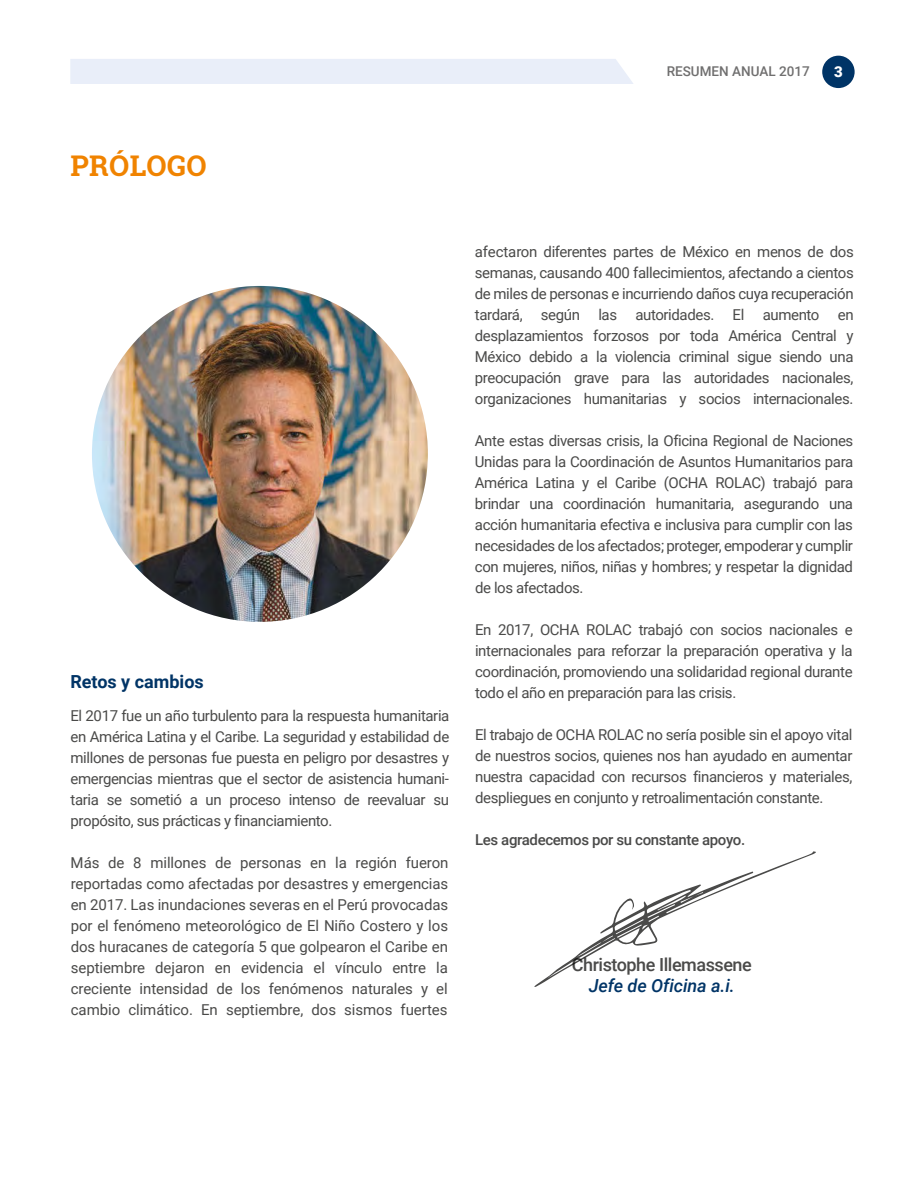
<style>
.page{position:relative;width:918px;height:1188px;background:#fff}
.page>*{position:absolute;margin:0;border:0;box-sizing:border-box;transform-origin:0 0}
.t1{font:700 28.5px "Roboto Slab";letter-spacing:.015em;color:#f08300}
.t2{font:500 18px "Roboto";letter-spacing:-.025em;color:#4a4a49}
.t3{font:italic 500 18px "Roboto";letter-spacing:-.005em;color:#003466}
.t4{font:700 18px "Roboto";color:#003466}
.t5{font:15px/21px "Roboto";letter-spacing:-.025em;color:#4a4a49;text-align:justify}
.t6{font:500 15px "Roboto";letter-spacing:-.025em;color:#4a4a49}
.t7{font:900 15px "Roboto";color:#fff}
.t8{font:500 13.5px "Roboto";color:#706f6f}
</style>
<div class="page">
<div style="left:70px;top:59px;width:563px;height:25px;background:#e9eef9"></div>
<div style="left:822px;top:56px;width:33px;height:32px;background:#003466;border-radius:50%"></div>
<img style="left:92px;top:286px;width:336px;height:336px;border-radius:168px">
<svg style="left:534px;top:851px;width:282px;height:136px"></svg>
<p class="t8" style="left:667px;top:62px;width:144px">RESUMEN ANUAL 2017</p>
<p class="t7" style="left:834px;top:61px;width:10px">3</p>
<h1 class="t1" style="left:70px;top:146px;width:138px">PRÓLOGO</h1>
<p class="t4" style="left:70px;top:669px;width:135px">Retos y cambios</p>
<p class="t5" style="left:70px;top:704px;width:380px">El 2017 fue un año turbulento para la respuesta humanitaria en América Latina y el Caribe. La seguridad y estabilidad de millones de personas fue puesta en peligro por desastres y emergencias mientras que el sector de asistencia humani&shy;taria se sometió a un proceso intenso de reevaluar su propósito, sus prácticas y financiamiento.</p>
<p class="t5" style="left:71px;top:851px;width:379px">Más de 8 millones de personas en la región fueron reportadas como afectadas por desastres y emergencias en 2017. Las inundaciones severas en el Perú provocadas por el fenómeno meteorológico de El Niño Costero y los dos huracanes de categoría 5 que golpearon el Caribe en septiembre dejaron en evidencia el vínculo entre la creciente intensidad de los fenómenos naturales y el cambio climático. En septiembre, dos sismos fuertes</p>
<p class="t5" style="left:475px;top:240px;width:381px">afectaron diferentes partes de México en menos de dos semanas, causando 400 fallecimientos, afectando a cientos de miles de personas e incurriendo daños cuya recuperación tardará, según las autoridades. El aumento en desplazamientos forzosos por toda América Central y México debido a la violencia criminal sigue siendo una preocupación grave para las autoridades nacionales, organizaciones humanitarias y socios internacionales.</p>
<p class="t5" style="left:475px;top:429px;width:380px">Ante estas diversas crisis, la Oficina Regional de Naciones Unidas para la Coordinación de Asuntos Humanitarios para América Latina y el Caribe (OCHA ROLAC) trabajó para brindar una coordinación humanitaria, asegurando una acción humanitaria efectiva e inclusiva para cumplir con las necesidades de los afectados; proteger, empoderar y cumplir con mujeres, niños, niñas y hombres; y respetar la dignidad de los afectados.</p>
<p class="t5" style="left:475px;top:618px;width:379px">En 2017, OCHA ROLAC trabajó con socios nacionales e internacionales para reforzar la preparación operativa y la coordinación, promoviendo una solidaridad regional durante todo el año en preparación para las crisis.</p>
<p class="t5" style="left:475px;top:723px;width:379px">El trabajo de OCHA ROLAC no sería posible sin el apoyo vital de nuestros socios, quienes nos han ayudado en aumentar nuestra capacidad con recursos financieros y materiales, despliegues en conjunto y retroalimentación constante.</p>
<p class="t6" style="left:475px;top:829px;width:272px">Les agradecemos por su constante apoyo.</p>
<p class="t2" style="left:572px;top:952px;width:181px">Christophe Illemassene</p>
<p class="t3" style="left:589px;top:973px;width:147px">Jefe de Oficina a.i.</p>
</div>
